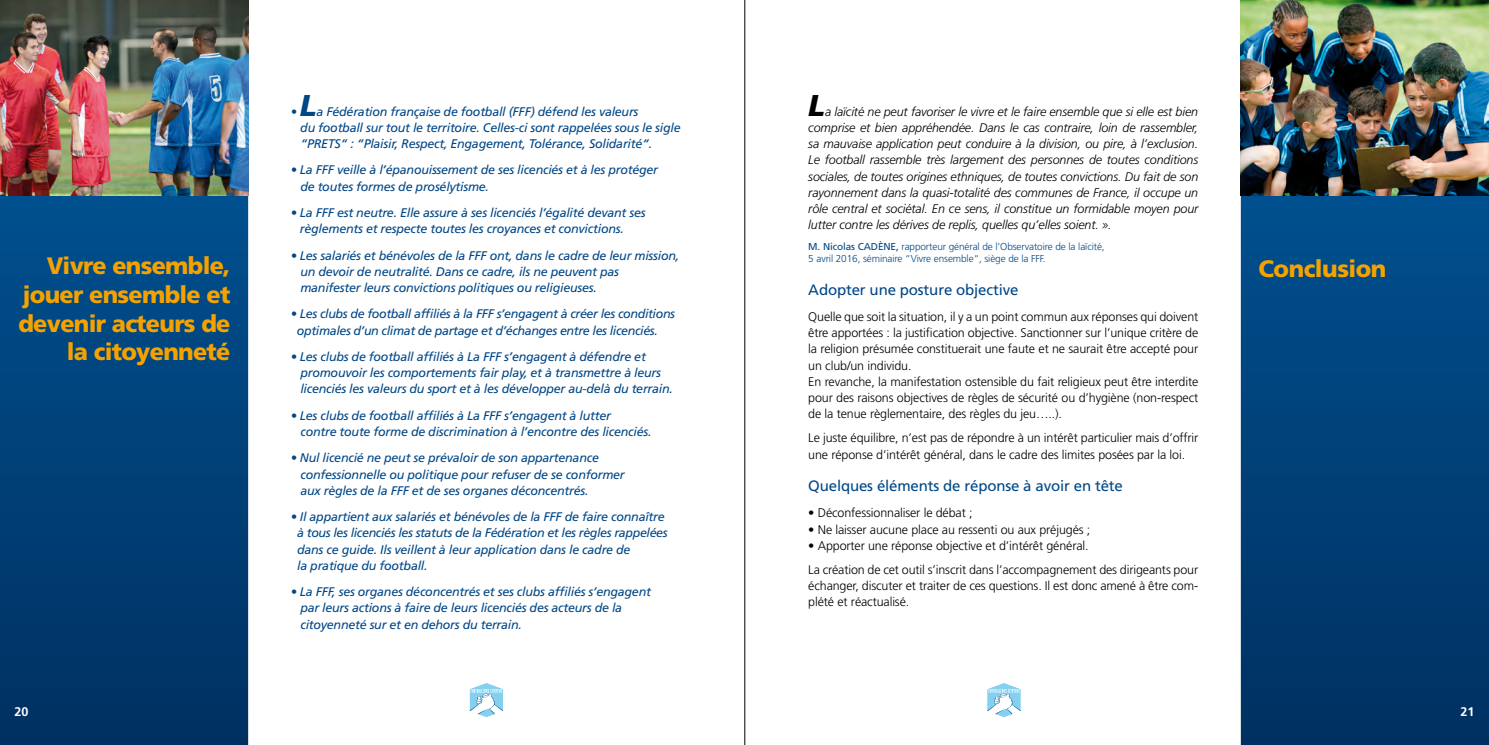
<style>
.page{position:relative;width:1489px;height:745px;background:#fff}
.page>*{position:absolute;margin:0;border:0;box-sizing:border-box;transform-origin:0 0}
.t1{font:italic 900 30px "Frutiger";color:#000}
.t2{font:900 23.75px/28.8px "Frutiger";letter-spacing:-.03em;color:#f5a200;text-align:right}
.t3{font:15px "Frutiger";letter-spacing:-.01em;color:#004787}
.t4{font:italic 12.5px/16.2px "Frutiger";letter-spacing:-.02em;color:#004787}
.t5{font:300 12.5px/16.2px "Frutiger";letter-spacing:-.01em;color:#000}
.t6{font:italic 300 12.5px/16.2px "Frutiger";letter-spacing:-.01em;color:#000;text-align:justify}
.t7{font:700 12.5px "Frutiger";color:#fff}
.t8{font:300 10px/12.5px "Frutiger";letter-spacing:-.01em;color:#004787}
.s1{font-weight:900;font-size:30px}
.s2{font-weight:400}
</style>
<div class="page">
<svg style="left:2px;top:195px;width:244px;height:547px"></svg>
<svg style="left:1242px;top:195px;width:244px;height:547px"></svg>
<svg style="left:469px;top:683px;width:34px;height:34px"></svg>
<svg style="left:987px;top:683px;width:34px;height:34px"></svg>
<img style="left:0;top:0;width:248px;height:195px">
<img style="left:1240px;top:0;width:248px;height:195px">
<hr style="left:744px;top:0;width:1px;height:744px;background:#000">
<h2 class="t2" style="left:18px;top:251px;width:213px">Vivre ensemble, jouer ensemble et devenir acteurs de la citoyenneté</h2>
<p class="t4" style="left:300px;top:103px;width:382px;text-indent:-10px">• <span class="s1">L</span>a Fédération française de football (FFF) défend les valeurs<br>du football sur tout le territoire. Celles-ci sont rappelées sous le sigle “PRETS“ : “Plaisir, Respect, Engagement, Tolérance, Solidarité“.</p>
<p class="t4" style="left:300px;top:162px;width:359px;text-indent:-10px">• La FFF veille à l’épanouissement de ses licenciés et à les protéger de toutes formes de prosélytisme.</p>
<p class="t4" style="left:300px;top:204px;width:347px;text-indent:-9px">• La FFF est neutre. Elle assure à ses licenciés l’égalité devant ses règlements et respecte toutes les croyances et convictions.</p>
<p class="t4" style="left:300px;top:247px;width:380px;text-indent:-10px">• Les salariés et bénévoles de la FFF ont, dans le cadre de leur mission, un devoir de neutralité. Dans ce cadre, ils ne peuvent pas manifester leurs convictions politiques ou religieuses.</p>
<p class="t4" style="left:297px;top:305px;width:380px;text-indent:-6px">• Les clubs de football affiliés à la FFF s’engagent à créer les conditions optimales d’un climat de partage et d’échanges entre les licenciés.</p>
<p class="t4" style="left:300px;top:348px;width:374px;text-indent:-10px">• Les clubs de football affiliés à La FFF s’engagent à défendre et promouvoir les comportements fair play, et à transmettre à leurs licenciés les valeurs du sport et à les développer au-delà du terrain.</p>
<p class="t4" style="left:300px;top:407px;width:352px;text-indent:-10px">• Les clubs de football affiliés à La FFF s’engagent à lutter<br>contre toute forme de discrimination à l’encontre des licenciés.</p>
<p class="t4" style="left:300px;top:449px;width:326px;text-indent:-10px">• Nul licencié ne peut se prévaloir de son appartenance confessionnelle ou politique pour refuser de se conformer aux règles de la FFF et de ses organes déconcentrés.</p>
<p class="t4" style="left:297px;top:508px;width:372px;text-indent:-6px">• Il appartient aux salariés et bénévoles de la FFF de faire connaître à tous les licenciés les statuts de la Fédération et les règles rappelées dans ce guide. Ils veillent à leur application dans le cadre de<br>la pratique du football.</p>
<p class="t4" style="left:300px;top:583px;width:352px;text-indent:-10px">• La FFF, ses organes déconcentrés et ses clubs affiliés s’engagent par leurs actions à faire de leurs licenciés des acteurs de la citoyenneté sur et en dehors du terrain.</p>
<h1 class="t1" style="left:808px;top:87px;width:18px">L</h1>
<p class="t6" style="left:808px;top:103px;width:391px;text-indent:17px">a laïcité ne peut favoriser le vivre et le faire ensemble que si elle est bien comprise et bien appréhendée. Dans le cas contraire, loin de rassembler, sa mauvaise application peut conduire à la division, ou pire, à l’exclusion.<br>Le football rassemble très largement des personnes de toutes conditions sociales, de toutes origines ethniques, de toutes convictions. Du fait de son rayonnement dans la quasi-totalité des communes de France, il occupe un rôle central et sociétal. En ce sens, il constitue un formidable moyen pour lutter contre les dérives de replis, quelles qu’elles soient. ».</p>
<p class="t8" style="left:808px;top:239px;width:298px"><span class="s2">M. Nicolas CADÈNE,</span> rapporteur général de l’Observatoire de la laïcité,<br>5 avril 2016, séminaire “Vivre ensemble“, siège de la FFF.</p>
<p class="t3" style="left:808px;top:280px;width:211px">Adopter une posture objective</p>
<p class="t5" style="left:808px;top:308px;width:391px">Quelle que soit la situation, il y a un point commun aux réponses qui doivent être apportées : la justification objective. Sanctionner sur l’unique critère de la religion présumée constituerait une faute et ne saurait être accepté pour un club/un individu.<br>En revanche, la manifestation ostensible du fait religieux peut être interdite pour des raisons objectives de règles de sécurité ou d’hygiène (non-respect de la tenue règlementaire, des règles du jeu…..).</p>
<p class="t5" style="left:808px;top:429px;width:391px">Le juste équilibre, n’est pas de répondre à un intérêt particulier mais d’offrir une réponse d’intérêt général, dans le cadre des limites posées par la loi.</p>
<p class="t3" style="left:808px;top:476px;width:316px">Quelques éléments de réponse à avoir en tête</p>
<p class="t5" style="left:808px;top:504px;width:166px">• Déconfessionnaliser le débat ;</p>
<p class="t5" style="left:808px;top:520px;width:283px">• Ne laisser aucune place au ressenti ou aux préjugés ;</p>
<p class="t5" style="left:808px;top:533px;width:391px;line-height:23.8px">• Apporter une réponse objective et d’intérêt général.<br>La création de cet outil s’inscrit dans l’accompagnement des dirigeants pour</p>
<p class="t5" style="left:808px;top:577px;width:391px">échanger, discuter et traiter de ces questions. Il est donc amené à être com&shy;plété et réactualisé.</p>
<h2 class="t2" style="left:1258px;top:254px;width:129px">Conclusion</h2>
<p class="t7" style="left:14px;top:703px;width:15px">20</p>
<p class="t7" style="left:1460px;top:703px;width:15px">21</p>
</div>
